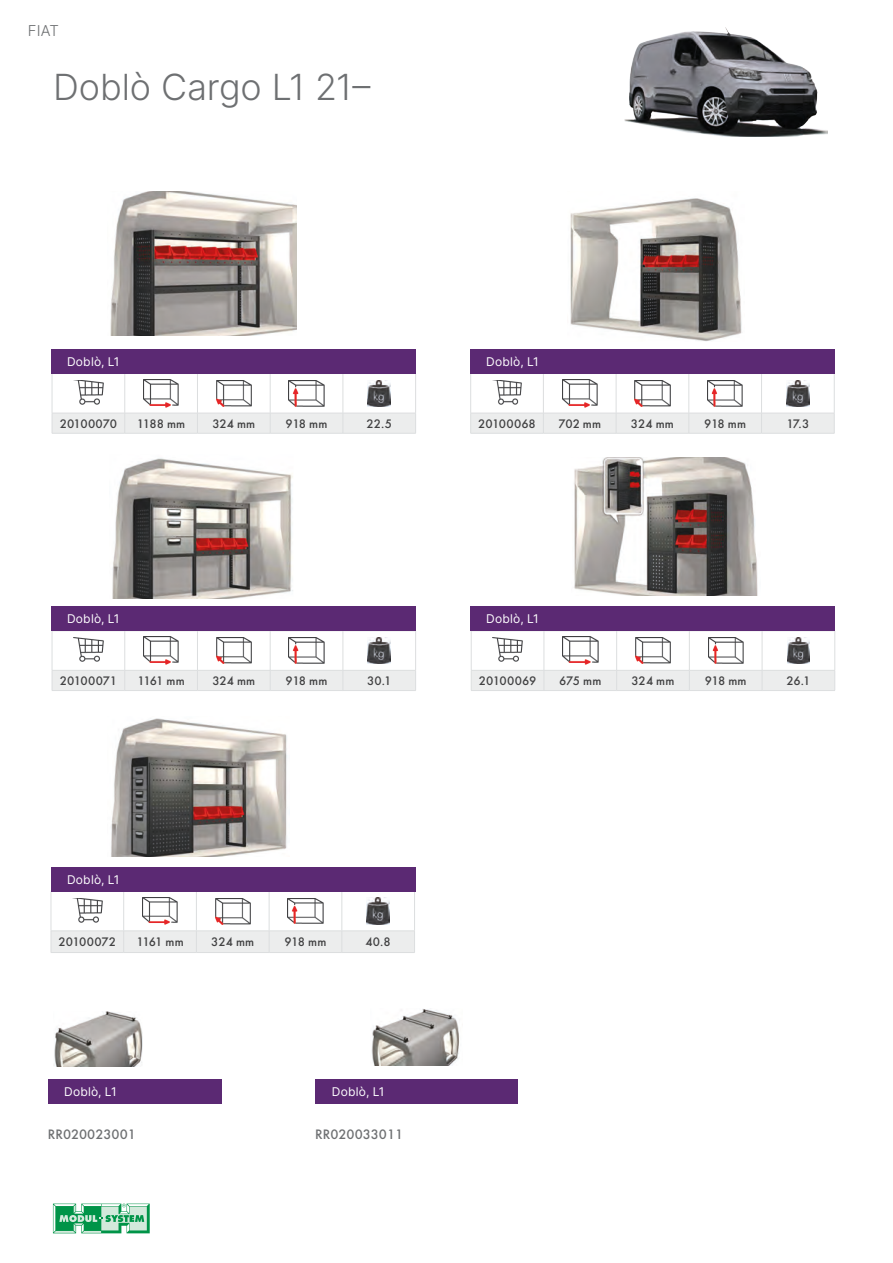
<style>
.page{position:relative;width:893px;height:1263px;background:#fff}
.page>*{position:absolute;margin:0;border:0;box-sizing:border-box;transform-origin:0 0}
.INTER_Light_24{font:300 36px "Inter";letter-spacing:-.005em;color:#6e7072}
.t1{font:300 15px "Inter";color:#6e7072}
.INTER_Reg_8_Grey{font:500 14.25px "Futura";color:#6e7072}
.t2{font:500 12.9px "Futura";letter-spacing:-.01em;color:#414142}
.INTER_Reg_White_TABELL{font:12px "Inter";letter-spacing:.02em;color:#fff}
</style>
<div class="page">
<svg style="left:53px;top:1203px;width:97px;height:30px;background:#75c39a"></svg>
<hr style="left:52px;top:373px;width:73px;height:1px;background:#dcdedf">
<hr style="left:52px;top:374px;width:1px;height:39px;background:#dcdedf">
<hr style="left:125px;top:373px;width:72px;height:1px;background:#dcdedf">
<hr style="left:124px;top:374px;width:1px;height:39px;background:#dcdedf">
<hr style="left:197px;top:373px;width:73px;height:1px;background:#dcdedf">
<hr style="left:197px;top:374px;width:1px;height:39px;background:#dcdedf">
<hr style="left:270px;top:373px;width:73px;height:1px;background:#dcdedf">
<hr style="left:270px;top:374px;width:1px;height:39px;background:#dcdedf">
<hr style="left:343px;top:373px;width:73px;height:1px;background:#dcdedf">
<hr style="left:343px;top:374px;width:1px;height:39px;background:#dcdedf">
<hr style="left:415px;top:374px;width:1px;height:39px;background:#dcdedf">
<hr style="left:52px;top:433px;width:73px;height:1px;background:#dcdedf">
<hr style="left:125px;top:433px;width:72px;height:1px;background:#dcdedf">
<hr style="left:197px;top:433px;width:73px;height:1px;background:#dcdedf">
<hr style="left:270px;top:433px;width:73px;height:1px;background:#dcdedf">
<hr style="left:343px;top:433px;width:73px;height:1px;background:#dcdedf">
<div style="left:52px;top:413px;width:364px;height:20px;background:#eceded"></div>
<img style="left:73px;top:380px;width:30px;height:25px">
<img style="left:143px;top:379px;width:36px;height:28px">
<img style="left:216px;top:380px;width:36px;height:26px">
<img style="left:289px;top:380px;width:35px;height:26px">
<img style="left:368px;top:380px;width:23px;height:26px">
<hr style="left:470px;top:373px;width:73px;height:1px;background:#dcdedf">
<hr style="left:470px;top:374px;width:1px;height:39px;background:#dcdedf">
<hr style="left:543px;top:373px;width:73px;height:1px;background:#dcdedf">
<hr style="left:543px;top:374px;width:1px;height:39px;background:#dcdedf">
<hr style="left:616px;top:373px;width:73px;height:1px;background:#dcdedf">
<hr style="left:616px;top:374px;width:1px;height:39px;background:#dcdedf">
<hr style="left:689px;top:373px;width:72px;height:1px;background:#dcdedf">
<hr style="left:689px;top:374px;width:1px;height:39px;background:#dcdedf">
<hr style="left:761px;top:373px;width:73px;height:1px;background:#dcdedf">
<hr style="left:761px;top:374px;width:1px;height:39px;background:#dcdedf">
<hr style="left:834px;top:374px;width:1px;height:39px;background:#dcdedf">
<hr style="left:470px;top:433px;width:73px;height:1px;background:#dcdedf">
<hr style="left:543px;top:433px;width:73px;height:1px;background:#dcdedf">
<hr style="left:616px;top:433px;width:73px;height:1px;background:#dcdedf">
<hr style="left:689px;top:433px;width:72px;height:1px;background:#dcdedf">
<hr style="left:761px;top:433px;width:73px;height:1px;background:#dcdedf">
<div style="left:470px;top:413px;width:365px;height:20px;background:#eceded"></div>
<img style="left:492px;top:380px;width:30px;height:25px">
<img style="left:562px;top:379px;width:35px;height:28px">
<img style="left:635px;top:380px;width:35px;height:26px">
<img style="left:707px;top:380px;width:36px;height:26px">
<img style="left:786px;top:380px;width:23px;height:26px">
<hr style="left:52px;top:631px;width:1px;height:39px;background:#dcdedf">
<hr style="left:124px;top:631px;width:1px;height:39px;background:#dcdedf">
<hr style="left:197px;top:631px;width:1px;height:39px;background:#dcdedf">
<hr style="left:270px;top:631px;width:1px;height:39px;background:#dcdedf">
<hr style="left:343px;top:630px;width:73px;height:1px;background:#dcdedf">
<hr style="left:343px;top:631px;width:1px;height:39px;background:#dcdedf">
<hr style="left:415px;top:631px;width:1px;height:39px;background:#dcdedf">
<hr style="left:52px;top:690px;width:73px;height:1px;background:#dcdedf">
<hr style="left:125px;top:690px;width:72px;height:1px;background:#dcdedf">
<hr style="left:197px;top:690px;width:73px;height:1px;background:#dcdedf">
<hr style="left:270px;top:690px;width:73px;height:1px;background:#dcdedf">
<hr style="left:343px;top:690px;width:73px;height:1px;background:#dcdedf">
<div style="left:52px;top:670px;width:364px;height:20px;background:#eceded"></div>
<img style="left:73px;top:638px;width:30px;height:24px">
<img style="left:143px;top:637px;width:36px;height:27px">
<img style="left:216px;top:638px;width:36px;height:25px">
<img style="left:289px;top:638px;width:35px;height:25px">
<img style="left:368px;top:637px;width:23px;height:27px">
<hr style="left:471px;top:631px;width:1px;height:39px;background:#dcdedf">
<hr style="left:544px;top:631px;width:1px;height:39px;background:#dcdedf">
<hr style="left:616px;top:631px;width:1px;height:39px;background:#dcdedf">
<hr style="left:689px;top:631px;width:1px;height:39px;background:#dcdedf">
<hr style="left:762px;top:630px;width:73px;height:1px;background:#dcdedf">
<hr style="left:762px;top:631px;width:1px;height:39px;background:#dcdedf">
<hr style="left:834px;top:631px;width:1px;height:39px;background:#dcdedf">
<hr style="left:471px;top:690px;width:73px;height:1px;background:#dcdedf">
<hr style="left:544px;top:690px;width:73px;height:1px;background:#dcdedf">
<hr style="left:617px;top:690px;width:72px;height:1px;background:#dcdedf">
<hr style="left:689px;top:690px;width:73px;height:1px;background:#dcdedf">
<hr style="left:762px;top:690px;width:73px;height:1px;background:#dcdedf">
<div style="left:471px;top:670px;width:364px;height:20px;background:#eceded"></div>
<img style="left:493px;top:638px;width:29px;height:24px">
<img style="left:563px;top:637px;width:35px;height:27px">
<img style="left:635px;top:638px;width:36px;height:25px">
<img style="left:708px;top:638px;width:35px;height:25px">
<img style="left:787px;top:637px;width:23px;height:27px">
<hr style="left:51px;top:891px;width:73px;height:1px;background:#dcdedf">
<hr style="left:51px;top:891px;width:1px;height:40px;background:#dcdedf">
<hr style="left:124px;top:891px;width:72px;height:1px;background:#dcdedf">
<hr style="left:123px;top:891px;width:1px;height:40px;background:#dcdedf">
<hr style="left:196px;top:891px;width:73px;height:1px;background:#dcdedf">
<hr style="left:196px;top:891px;width:1px;height:40px;background:#dcdedf">
<hr style="left:269px;top:891px;width:73px;height:1px;background:#dcdedf">
<hr style="left:269px;top:891px;width:1px;height:40px;background:#dcdedf">
<hr style="left:342px;top:891px;width:73px;height:1px;background:#dcdedf">
<hr style="left:342px;top:891px;width:1px;height:40px;background:#dcdedf">
<hr style="left:414px;top:891px;width:1px;height:40px;background:#dcdedf">
<hr style="left:51px;top:930px;width:73px;height:1px;background:#dcdedf">
<hr style="left:51px;top:952px;width:73px;height:1px;background:#dcdedf">
<hr style="left:124px;top:930px;width:72px;height:1px;background:#dcdedf">
<hr style="left:124px;top:952px;width:72px;height:1px;background:#dcdedf">
<hr style="left:196px;top:930px;width:73px;height:1px;background:#dcdedf">
<hr style="left:196px;top:952px;width:73px;height:1px;background:#dcdedf">
<hr style="left:269px;top:930px;width:73px;height:1px;background:#dcdedf">
<hr style="left:269px;top:952px;width:73px;height:1px;background:#dcdedf">
<hr style="left:342px;top:930px;width:73px;height:1px;background:#dcdedf">
<hr style="left:342px;top:952px;width:73px;height:1px;background:#dcdedf">
<div style="left:51px;top:931px;width:364px;height:21px;background:#eceded"></div>
<img style="left:72px;top:898px;width:30px;height:24px">
<img style="left:142px;top:897px;width:36px;height:28px">
<img style="left:215px;top:898px;width:35px;height:26px">
<img style="left:288px;top:898px;width:35px;height:26px">
<img style="left:367px;top:898px;width:23px;height:26px">
<img style="left:54px;top:1011px;width:89px;height:55px">
<img style="left:371px;top:1009px;width:88px;height:56px">
<img style="left:624px;top:27px;width:203px;height:109px">
<img style="left:111px;top:718px;width:176px;height:138px">
<img style="left:570px;top:198px;width:172px;height:143px">
<img style="left:110px;top:191px;width:186px;height:145px">
<img style="left:112px;top:458px;width:181px;height:141px">
<img style="left:574px;top:458px;width:184px;height:138px">
<div style="left:51px;top:867px;width:364px;height:24px;background:#5b2973"></div>
<div style="left:51px;top:606px;width:364px;height:25px;background:#5b2973"></div>
<div style="left:51px;top:349px;width:364px;height:24px;background:#5b2973"></div>
<div style="left:470px;top:606px;width:364px;height:25px;background:#5b2973"></div>
<div style="left:470px;top:349px;width:364px;height:24px;background:#5b2973"></div>
<div style="left:48px;top:1079px;width:173px;height:25px;background:#5b2973"></div>
<div style="left:315px;top:1079px;width:203px;height:24px;background:#5b2973"></div>
<p class="t1" style="left:28px;top:19px;width:33px">FIAT</p>
<p class="INTER_Light_24" style="left:53px;top:61px;width:319px">Doblò Cargo L1 21–</p>
<p class="INTER_Reg_White_TABELL" style="left:67px;top:353px;width:54px">Doblò, L1</p>
<p class="INTER_Reg_White_TABELL" style="left:486px;top:353px;width:54px">Doblò, L1</p>
<p class="t2" style="left:60px;top:416px;width:59px">20100070</p>
<p class="t2" style="left:137px;top:416px;width:50px">1188 mm</p>
<p class="t2" style="left:212px;top:416px;width:44px">324 mm</p>
<p class="t2" style="left:286px;top:416px;width:43px">918 mm</p>
<p class="t2" style="left:366px;top:416px;width:27px">22.5</p>
<p class="t2" style="left:478px;top:416px;width:59px">20100068</p>
<p class="t2" style="left:558px;top:416px;width:44px">702 mm</p>
<p class="t2" style="left:631px;top:416px;width:44px">324 mm</p>
<p class="t2" style="left:704px;top:416px;width:43px">918 mm</p>
<p class="t2" style="left:786px;top:416px;width:24px">17.3</p>
<p class="INTER_Reg_White_TABELL" style="left:67px;top:610px;width:54px">Doblò, L1</p>
<p class="INTER_Reg_White_TABELL" style="left:486px;top:610px;width:54px">Doblò, L1</p>
<p class="t2" style="left:60px;top:673px;width:59px">20100071</p>
<p class="t2" style="left:137px;top:673px;width:49px">1161 mm</p>
<p class="t2" style="left:212px;top:673px;width:44px">324 mm</p>
<p class="t2" style="left:286px;top:673px;width:43px">918 mm</p>
<p class="t2" style="left:367px;top:673px;width:26px">30.1</p>
<p class="t2" style="left:479px;top:673px;width:59px">20100069</p>
<p class="t2" style="left:559px;top:673px;width:44px">675 mm</p>
<p class="t2" style="left:631px;top:673px;width:44px">324 mm</p>
<p class="t2" style="left:705px;top:673px;width:43px">918 mm</p>
<p class="t2" style="left:786px;top:673px;width:26px">26.1</p>
<p class="INTER_Reg_White_TABELL" style="left:67px;top:871px;width:54px">Doblò, L1</p>
<p class="t2" style="left:59px;top:934px;width:59px">20100072</p>
<p class="t2" style="left:136px;top:934px;width:49px">1161 mm</p>
<p class="t2" style="left:211px;top:934px;width:44px">324 mm</p>
<p class="t2" style="left:285px;top:934px;width:43px">918 mm</p>
<p class="t2" style="left:366px;top:934px;width:27px">40.8</p>
<p class="INTER_Reg_White_TABELL" style="left:64px;top:1083px;width:54px">Doblò, L1</p>
<p class="INTER_Reg_White_TABELL" style="left:332px;top:1083px;width:54px">Doblò, L1</p>
<p class="INTER_Reg_8_Grey" style="left:48px;top:1126px;width:90px">RR020023001</p>
<p class="INTER_Reg_8_Grey" style="left:315px;top:1126px;width:90px">RR020033011</p>
</div>
